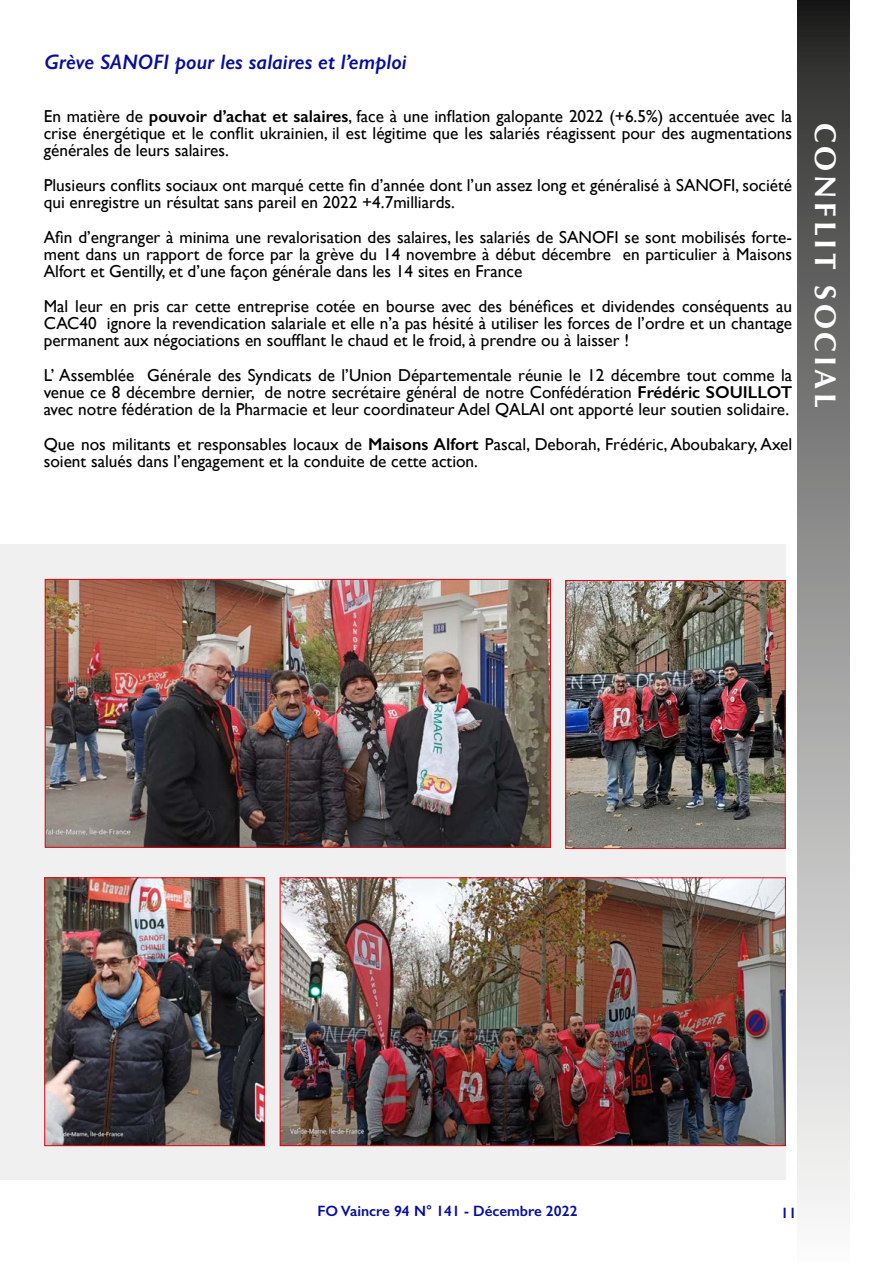
<style>
.page{position:relative;width:893px;height:1263px;background:#fff}
.page>*{position:absolute;margin:0;border:0;box-sizing:border-box;transform-origin:0 0}
.t1{font:700 30px "Optima";letter-spacing:.12em;color:#fff}
.t2{font:italic 600 21px "Gill Sans";color:#060e9f}
.t3{font:17.25px/17.2px "Gill Sans";color:#000}
.t4{font:600 15px "Gill Sans";color:#060e9f}
.s1{font-weight:600}
</style>
<div class="page">
<div style="left:0;top:544px;width:786px;height:636px;background:#f0f0f0"></div>
<div style="left:797px;top:0;width:53px;height:1263px;background:linear-gradient(to bottom,#2e2d2d,#fff)"></div>
<img style="left:46px;top:879px;width:217px;height:265px">
<div style="left:44px;top:877px;width:221px;height:269px;border:1px solid #e30613"></div>
<img style="left:47px;top:581px;width:502px;height:265px">
<div style="left:45px;top:579px;width:506px;height:269px;border:1px solid #e30613"></div>
<img style="left:282px;top:879px;width:502px;height:265px">
<div style="left:280px;top:877px;width:506px;height:269px;border:1px solid #e30613"></div>
<img style="left:567px;top:582px;width:217px;height:265px">
<div style="left:565px;top:580px;width:221px;height:269px;border:1px solid #e30613"></div>
<p class="t2" style="left:44px;top:49px;width:364px">Grève SANOFI pour les salaires et l’emploi</p>
<p class="t3" style="left:44px;top:107px;width:750px">En matière de <span class="s1">pouvoir d’achat et salaires</span>, face à une inflation galopante 2022 (+6.5%) accentuée avec la</p>
<p class="t3" style="left:44px;top:125px;width:750px">crise énergétique et le conflit ukrainien, il est légitime que les salariés réagissent pour des augmentations générales de leurs salaires.</p>
<p class="t3" style="left:44px;top:176px;width:750px">Plusieurs conflits sociaux ont marqué cette fin d’année dont l’un assez long et généralisé à SANOFI, société qui enregistre un résultat sans pareil en 2022 +4.7milliards.</p>
<p class="t3" style="left:44px;top:228px;width:750px;text-align:justify">Afin d’engranger à minima une revalorisation des salaires, les salariés de SANOFI se sont mobilisés forte&shy;ment dans un rapport de force par la grève du 14 novembre à début décembre en particulier à Maisons Alfort et Gentilly, et d’une façon générale dans les 14 sites en France</p>
<p class="t3" style="left:44px;top:297px;width:750px;text-align:justify">Mal leur en pris car cette entreprise cotée en bourse avec des bénéfices et dividendes conséquents au CAC40 ignore la revendication salariale et elle n’a pas hésité à utiliser les forces de l’ordre et un chantage permanent aux négociations en soufflant le chaud et le froid, à prendre ou à laisser !</p>
<p class="t3" style="left:44px;top:366px;width:750px;text-align:justify">L’ Assemblée Générale des Syndicats de l’Union Départementale réunie le 12 décembre tout comme la venue ce 8 décembre dernier, de notre secrétaire général de notre Confédération <span class="s1">Frédéric SOUILLOT </span>avec notre fédération de la Pharmacie et leur coordinateur Adel QALAI ont apporté leur soutien solidaire.</p>
<p class="t3" style="left:44px;top:435px;width:750px">Que nos militants et responsables locaux de <span class="s1">Maisons Alfort</span> Pascal, Deborah, Frédéric, Aboubakary, Axel soient salués dans l’engagement et la conduite de cette action.</p>
<h1 class="t1" style="left:843px;top:123px;width:287px;rotate:90deg">CONFLIT SOCIAL</h1>
<p class="t4" style="left:317px;top:1202px;width:262px">FO Vaincre 94 N° 141 - Décembre 2022</p>
<p class="t4" style="left:781px;top:1203px;width:17px">11</p>
</div>
